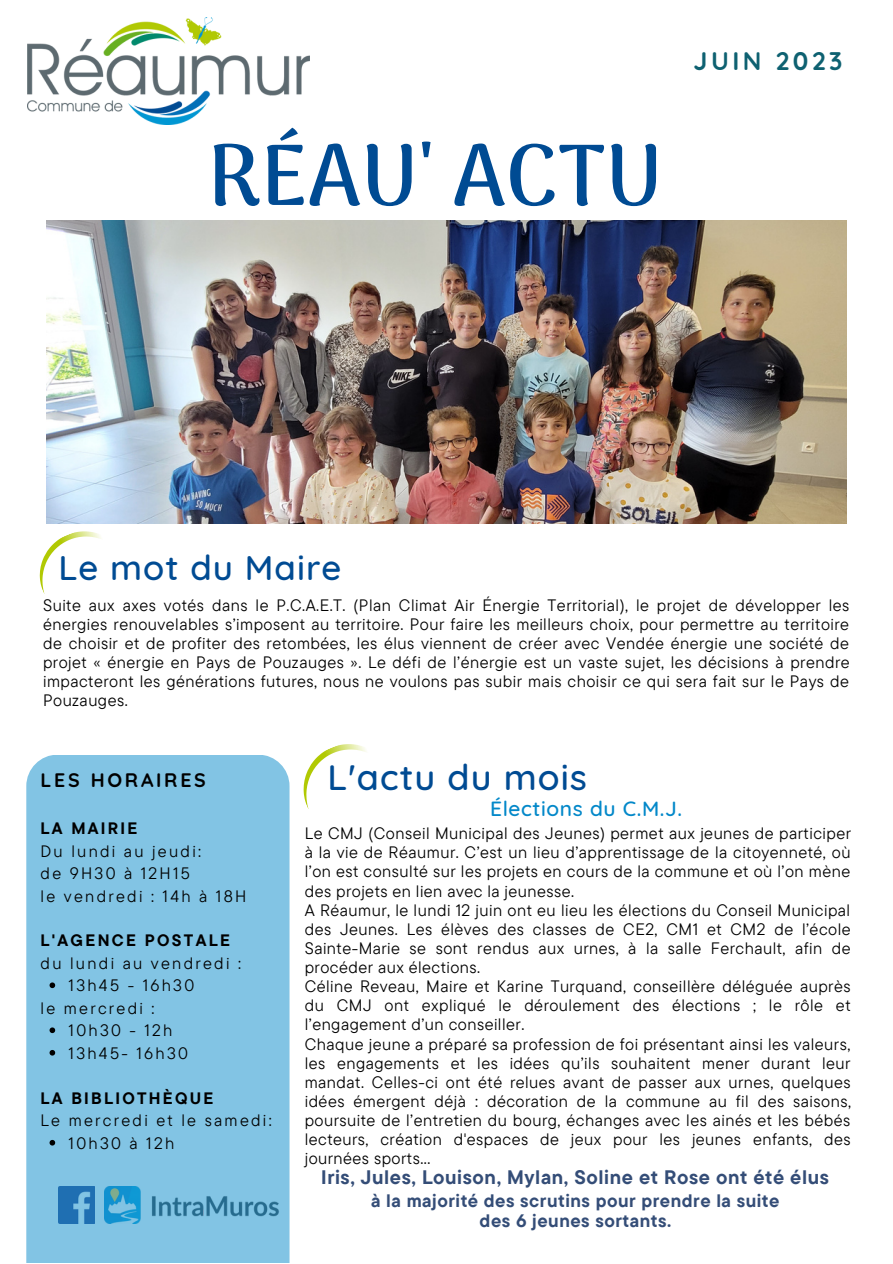
<style>
.page{position:relative;width:893px;height:1264px;background:#fff}
.page>*{position:absolute;margin:0;border:0;box-sizing:border-box;transform-origin:0 0}
.t1{font:700 86.4px "Arima Madurai";color:#004b93}
.t2{font:500 36px "Quicksand";letter-spacing:.03em;color:#004b93}
.t3{font:500 34.8px "Quicksand";letter-spacing:.03em;color:#004b93}
.t4{font:700 25.35px "Quicksand";letter-spacing:.14em;color:#0e6171}
.t5{font:500 21px "Quicksand";letter-spacing:.03em;color:#0388c9}
.t6{font:700 19.5px "TT Commons Pro";letter-spacing:.03em;color:#344d77}
.t7{font:700 19.5px "Quicksand";letter-spacing:.14em;color:#000}
.t8{font:700 18px "TT Commons Pro";letter-spacing:.03em;color:#344d77}
.t9{font:16.5px/19px "TT Commons Pro";letter-spacing:.03em;color:#000;text-align:justify}
.t10{font:16.5px "TT Commons Pro";letter-spacing:.14em;color:#000}
.t11{font:700 16.5px "TT Commons Pro";letter-spacing:.14em;color:#000}
</style>
<div class="page">
<img style="left:47px;top:220px;width:799px;height:304px">
<img style="left:28px;top:18px;width:282px;height:107px">
<svg style="left:39px;top:518px;width:87px;height:76px"></svg>
<svg style="left:289px;top:744px;width:77px;height:65px"></svg>
<div style="left:26px;top:755px;width:263px;height:507px;background:#82c4e4"></div>
<svg style="left:50px;top:982px;width:5px;height:6px"></svg>
<svg style="left:50px;top:1027px;width:5px;height:6px"></svg>
<svg style="left:50px;top:1049px;width:5px;height:6px"></svg>
<svg style="left:50px;top:1139px;width:5px;height:6px"></svg>
<p class="t1" style="left:207px;top:125px;width:457px">RÉAU' ACTU</p>
<p class="t4" style="left:693px;top:44px;width:150px">JUIN 2023</p>
<p class="t3" style="left:58px;top:545px;width:284px">Le mot du Maire</p>
<p class="t9" style="left:43px;top:595px;width:808px">Suite aux axes votés dans le P.C.A.E.T. (Plan Climat Air Énergie Territorial), le projet de développer les énergies renouvelables s’imposent au territoire. Pour faire les meilleurs choix, pour permettre au territoire de choisir et de profiter des retombées, les élus viennent de créer avec Vendée énergie une société de projet « énergie en Pays de Pouzauges ». Le défi de l’énergie est un vaste sujet, les décisions à prendre impacteront les générations futures, nous ne voulons pas subir mais choisir ce qui sera fait sur le Pays de Pouzauges.</p>
<p class="t7" style="left:41px;top:767px;width:167px">LES HORAIRES</p>
<p class="t11" style="left:41px;top:817px;width:98px">LA MAIRIE</p>
<p class="t10" style="left:41px;top:840px;width:162px">Du lundi au jeudi:</p>
<p class="t10" style="left:41px;top:862px;width:151px">de 9H30 à 12H15</p>
<p class="t10" style="left:41px;top:885px;width:207px">le vendredi : 14h à 18H</p>
<p class="t11" style="left:41px;top:930px;width:191px">L'AGENCE POSTALE</p>
<p class="t10" style="left:41px;top:952px;width:202px">du lundi au vendredi :</p>
<p class="t10" style="left:41px;top:997px;width:115px">le mercredi :</p>
<p class="t10" style="left:69px;top:974px;width:127px">13h45 - 16h30</p>
<p class="t10" style="left:69px;top:1019px;width:105px">10h30 - 12h</p>
<p class="t10" style="left:69px;top:1042px;width:121px">13h45- 16h30</p>
<p class="t11" style="left:41px;top:1087px;width:174px">LA BIBLIOTHÈQUE</p>
<p class="t10" style="left:41px;top:1109px;width:233px">Le mercredi et le samedi:</p>
<p class="t10" style="left:69px;top:1132px;width:107px">10h30 à 12h</p>
<p class="t2" style="left:327px;top:754px;width:261px">L'actu du mois</p>
<p class="t5" style="left:490px;top:794px;width:194px">Élections du C.M.J.</p>
<p class="t9" style="left:305px;top:823px;width:547px">Le CMJ (Conseil Municipal des Jeunes) permet aux jeunes de participer à la vie de Réaumur. C’est un lieu d’apprentissage de la citoyenneté, où l’on est consulté sur les projets en cours de la commune et où l’on mène des projets en lien avec la jeunesse.</p>
<p class="t9" style="left:305px;top:900px;width:547px">A Réaumur, le lundi 12 juin ont eu lieu les élections du Conseil Municipal des Jeunes. Les élèves des classes de CE2, CM1 et CM2 de l’école Sainte-Marie se sont rendus aux urnes, à la salle Ferchault, afin de procéder aux élections.</p>
<p class="t9" style="left:305px;top:976px;width:547px">Céline Reveau, Maire et Karine Turquand, conseillère déléguée auprès du CMJ ont expliqué le déroulement des élections ; le rôle et l’engagement d’un conseiller.</p>
<p class="t9" style="left:305px;top:1033px;width:547px">Chaque jeune a préparé sa profession de foi présentant ainsi les valeurs, les engagements et les idées qu’ils souhaitent mener durant leur mandat. Celles-ci ont été relues avant de passer aux urnes, quelques idées émergent déjà : décoration de la commune au fil des saisons, poursuite de l’entretien du bourg, échanges avec les ainés et les bébés lecteurs, création d'espaces de jeux pour les jeunes enfants, des journées sports…</p>
<p class="t6" style="left:321px;top:1164px;width:509px">Iris, Jules, Louison, Mylan, Soline et Rose ont été élus</p>
<p class="t8" style="left:371px;top:1188px;width:410px">à la majorité des scrutins pour prendre la suite</p>
<p class="t8" style="left:479px;top:1209px;width:193px">des 6 jeunes sortants.</p>
</div>
